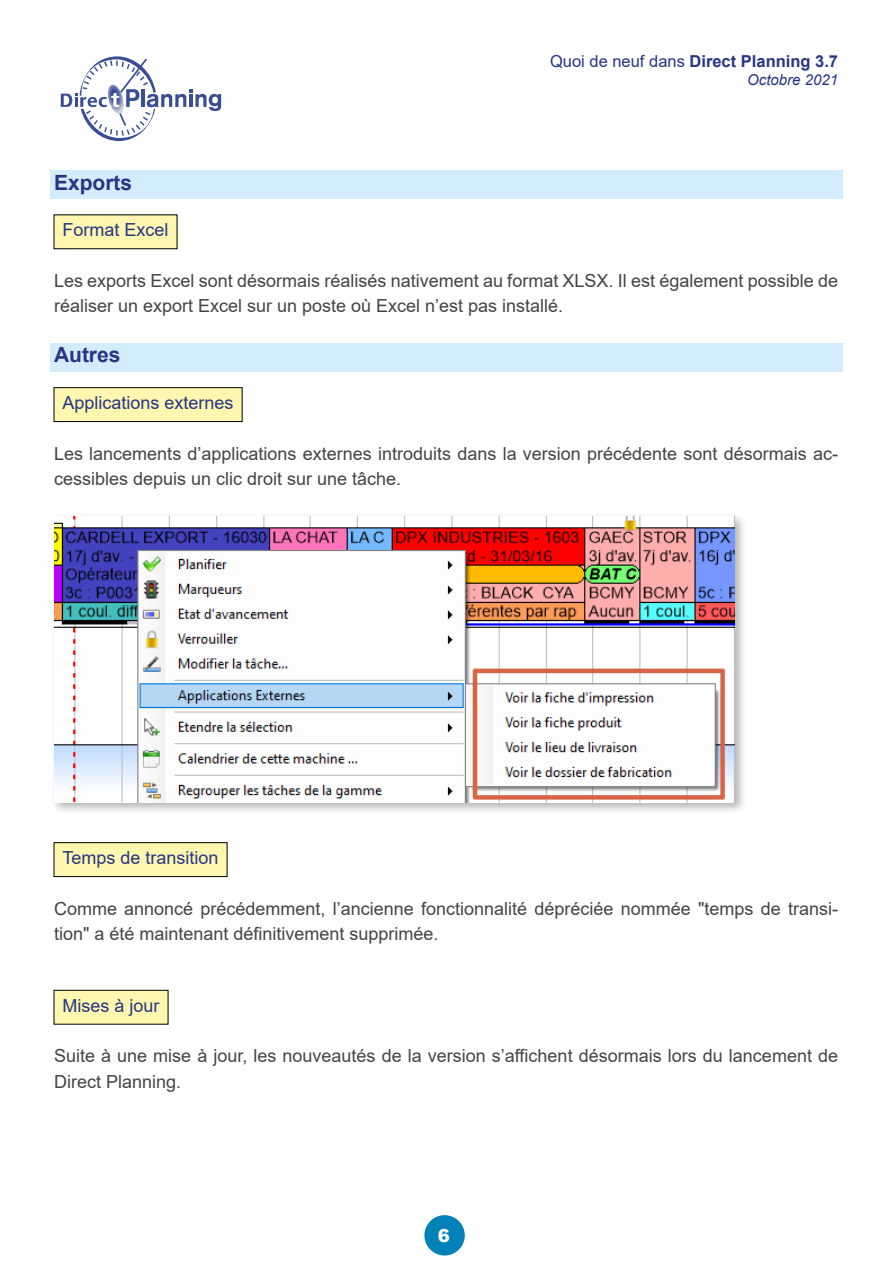
<style>
.page{position:relative;width:893px;height:1263px;background:#fff}
.page>*{position:absolute;margin:0;border:0;box-sizing:border-box;transform-origin:0 0}
.t1{font:700 21px "Arial";color:#283583}
.t2{font:18px/25.2px "Arial";color:#444}
.t3{font:18px "Arial";color:#283583}
.t4{font:900 18px "Arial";color:#fff}
.t5{font:700 16.5px "Arial";color:#283583}
.t6{font:italic 15px "Arial";color:#283583}
.s1{font-weight:400}
</style>
<div class="page">
<div style="left:424px;top:1215px;width:41px;height:40px;background:#0082b9;border-radius:50%"></div>
<div style="left:50px;top:170px;width:792px;height:28px;background:#d4edfc"></div>
<div style="left:54px;top:215px;width:123px;height:34px;background:#fff7b0"></div>
<div style="left:50px;top:343px;width:792px;height:28px;background:#d4edfc"></div>
<div style="left:54px;top:388px;width:188px;height:34px;background:#fff7b0"></div>
<div style="left:54px;top:387px;width:188px;height:35px;border:1px solid #000"></div>
<div style="left:54px;top:843px;width:173px;height:33px;background:#fff7b0"></div>
<div style="left:54px;top:842px;width:173px;height:35px;border:1px solid #000"></div>
<div style="left:54px;top:990px;width:114px;height:34px;background:#fff7b0"></div>
<div style="left:54px;top:990px;width:114px;height:34px;border:1px solid #000"></div>
<div style="left:50px;top:512px;width:697px;height:302px;background:#000;opacity:.3"></div>
<img style="left:54px;top:516px;width:681px;height:286px">
<svg style="left:61px;top:56px;width:160px;height:85px"></svg>
<p class="t5" style="left:550px;top:49px;width:289px"><span class="s1">Quoi de neuf dans</span> Direct Planning 3.7</p>
<p class="t6" style="left:747px;top:70px;width:92px">Octobre 2021</p>
<p class="t1" style="left:54px;top:167px;width:80px">Exports</p>
<p class="t3" style="left:63px;top:218px;width:108px">Format Excel</p>
<p class="t2" style="left:54px;top:268px;width:786px">Les exports Excel sont désormais réalisés nativement au format XLSX. Il est également possible de réaliser un export Excel sur un poste où Excel n’est pas installé.</p>
<p class="t1" style="left:54px;top:340px;width:68px">Autres</p>
<p class="t3" style="left:63px;top:390px;width:173px">Applications externes</p>
<p class="t2" style="left:54px;top:441px;width:786px">Les lancements d’applications externes introduits dans la version précédente sont désormais ac&shy;cessibles depuis un clic droit sur une tâche.</p>
<p class="t3" style="left:63px;top:845px;width:158px">Temps de transition</p>
<p class="t2" style="left:54px;top:896px;width:786px">Comme annoncé précédemment, l’ancienne fonctionnalité dépréciée nommée "temps de transi&shy;tion" a été maintenant définitivement supprimée.</p>
<p class="t3" style="left:63px;top:993px;width:99px">Mises à jour</p>
<p class="t2" style="left:54px;top:1043px;width:786px">Suite à une mise à jour, les nouveautés de la version s’affichent désormais lors du lancement de<br>Direct Planning.</p>
<p class="t4" style="left:438px;top:1222px;width:14px">6</p>
</div>
